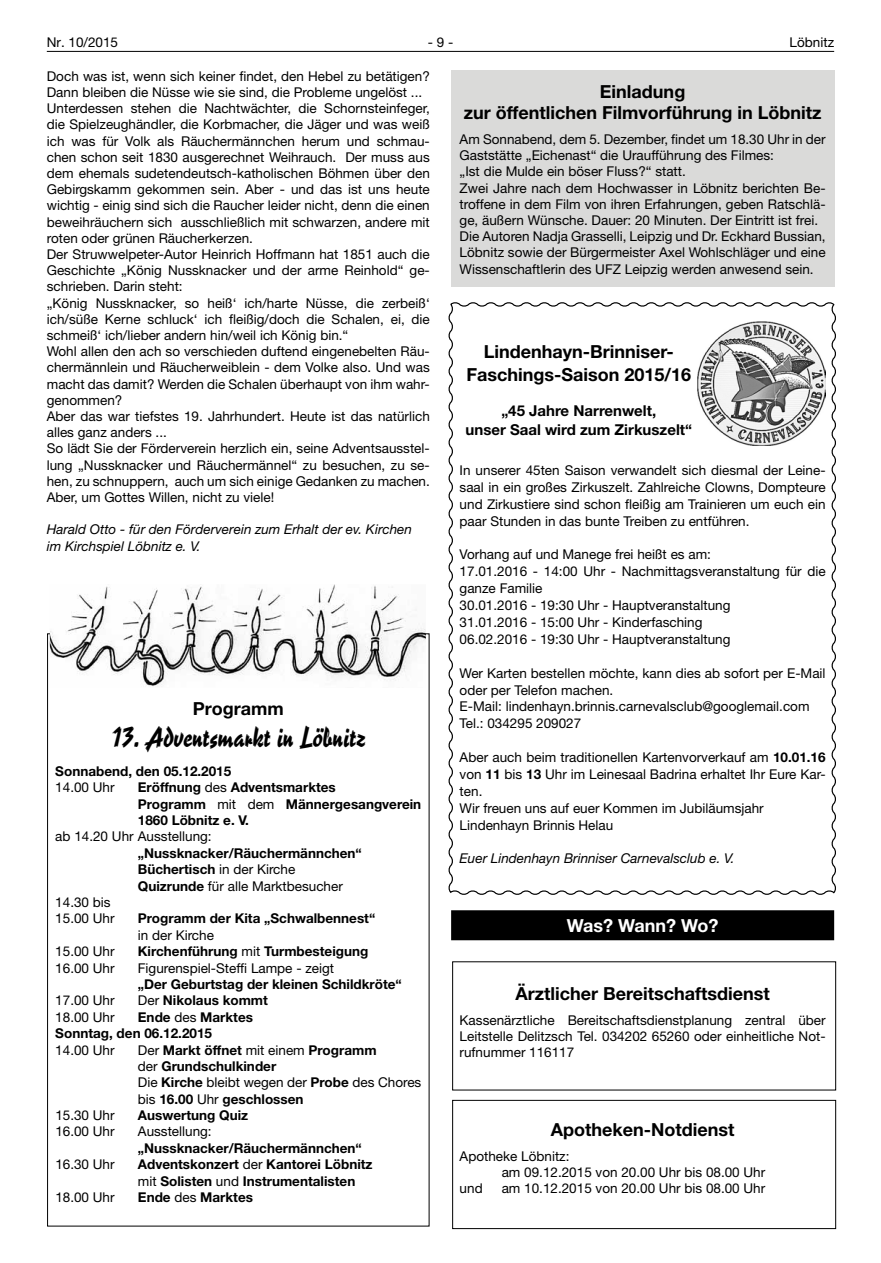
<style>
.page{position:relative;width:881px;height:1263px;background:#fff}
.page>*{position:absolute;margin:0;border:0;box-sizing:border-box;transform-origin:0 0}
.t1{font:27px "Reporter Two";color:#000}
.t2{font:700 18px/21.6px "Helvetica Neue LT";color:#000;text-align:center}
.t3{font:700 18px "Helvetica Neue LT";letter-spacing:-.02em;color:#fff}
.t4{font:700 15px/18.8px "Helvetica Neue LT";color:#000;text-align:center}
.t5{font:13.5px/16.2px "Helvetica Neue LT";color:#000}
.t6{font:700 13.5px/16.4px "Helvetica Neue LT";color:#000}
.t7{font:italic 13.5px/16.2px "Helvetica Neue LT";color:#000}
.s1{font-weight:700}
.s2{font-weight:400}
</style>
<div class="page">
<hr style="left:47px;top:51px;width:786px;height:1px;background:#000">
<div style="left:451px;top:70px;width:382px;height:217px;background:#dadad9"></div>
<img style="left:50px;top:584px;width:375px;height:102px">
<svg style="left:448px;top:302px;width:388px;height:593px"></svg>
<div style="left:451px;top:910px;width:382px;height:30px;background:#000"></div>
<div style="left:452px;top:1100px;width:383px;height:129px;border:1px solid #000"></div>
<p class="t5" style="left:47px;top:34px;width:73px">Nr. 10/2015</p>
<p class="t5" style="left:427px;top:34px;width:27px">- 9 -</p>
<p class="t5" style="left:789px;top:34px;width:46px">Löbnitz</p>
<p class="t5" style="left:47px;top:68px;width:384px">Doch was ist, wenn sich keiner findet, den Hebel zu betätigen?<br>Dann bleiben die Nüsse wie sie sind, die Probleme ungelöst ...<br>Unterdessen stehen die Nachtwächter, die Schornsteinfeger, die Spielzeughändler, die Korbmacher, die Jäger und was weiß ich was für Volk als Räuchermännchen herum und schmau&shy;chen schon seit 1830 ausgerechnet Weihrauch. Der muss aus dem ehemals sudetendeutsch-katholischen Böhmen über den Gebirgskamm gekommen sein. Aber - und das ist uns heute wichtig - einig sind sich die Raucher leider nicht, denn die einen beweihräuchern sich ausschließlich mit schwarzen, andere mit roten oder grünen Räucherkerzen.<br>Der Struwwelpeter-Autor Heinrich Hoffmann hat 1851 auch die Geschichte „König Nussknacker und der arme Reinhold“ ge&shy;schrieben. Darin steht:<br>„König Nussknacker, so heiß‘ ich/harte Nüsse, die zerbeiß‘ ich/süße Kerne schluck‘ ich fleißig/doch die Schalen, ei, die schmeiß‘ ich/lieber andern hin/weil ich König bin.“<br>Wohl allen den ach so verschieden duftend eingenebelten Räu&shy;chermännlein und Räucherweiblein - dem Volke also. Und was macht das damit? Werden die Schalen überhaupt von ihm wahr&shy;genommen?<br>Aber das war tiefstes 19. Jahrhundert. Heute ist das natürlich alles ganz anders ...<br>So lädt Sie der Förderverein herzlich ein, seine Adventsausstel&shy;lung „Nussknacker und Räuchermännel“ zu besuchen, zu se&shy;hen, zu schnuppern, auch um sich einige Gedanken zu machen.<br>Aber, um Gottes Willen, nicht zu viele!</p>
<p class="t7" style="left:47px;top:521px;width:366px">Harald Otto - für den Förderverein zum Erhalt der ev. Kirchen im Kirchspiel Löbnitz e. V.</p>
<h2 class="t2" style="left:463px;top:80px;width:359px">Einladung<br>zur öffentlichen Filmvorführung in Löbnitz</h2>
<p class="t5" style="left:459px;top:131px;width:367px">Am Sonnabend, dem 5. Dezember, findet um 18.30 Uhr in der Gaststätte „Eichenast“ die Uraufführung des Filmes:<br>„Ist die Mulde ein böser Fluss?“ statt.<br>Zwei Jahre nach dem Hochwasser in Löbnitz berichten Be&shy;troffene in dem Film von ihren Erfahrungen, geben Ratschlä&shy;ge, äußern Wünsche. Dauer: 20 Minuten. Der Eintritt ist frei.<br>Die Autoren Nadja Grasselli, Leipzig und Dr. Eckhard Bussian, Löbnitz sowie der Bürgermeister Axel Wohlschläger und eine Wissenschaftlerin des UFZ Leipzig werden anwesend sein.</p>
<h2 class="t2" style="left:466px;top:340px;width:226px;line-height:22.4px">Lindenhayn-Brinniser-<br>Faschings-Saison 2015/16</h2>
<p class="t4" style="left:465px;top:401px;width:228px">„45 Jahre Narrenwelt,<br>unser Saal wird zum Zirkuszelt“</p>
<p class="t5" style="left:459px;top:462px;width:367px;line-height:17px;text-align:justify">In unserer 45ten Saison verwandelt sich diesmal der Leine&shy;saal in ein großes Zirkuszelt. Zahlreiche Clowns, Dompteure und Zirkustiere sind schon fleißig am Trainieren um euch ein paar Stunden in das bunte Treiben zu entführen.</p>
<p class="t5" style="left:459px;top:546px;width:367px;line-height:17px">Vorhang auf und Manege frei heißt es am:<br>17.01.2016 - 14:00 Uhr - Nachmittagsveranstaltung für die ganze Familie<br>30.01.2016 - 19:30 Uhr - Hauptveranstaltung<br>31.01.2016 - 15:00 Uhr - Kinderfasching<br>06.02.2016 - 19:30 Uhr - Hauptveranstaltung</p>
<p class="t5" style="left:459px;top:664px;width:367px;line-height:17px">Wer Karten bestellen möchte, kann dies ab sofort per E-Mail oder per Telefon machen.<br>E-Mail: lindenhayn.brinnis.carnevalsclub@googlemail.com Tel.: 034295 209027</p>
<p class="t5" style="left:459px;top:749px;width:367px;line-height:17px">Aber auch beim traditionellen Kartenvorverkauf am <span class="s1">10.01.16 </span>von <span class="s1">11</span> bis <span class="s1">13</span> Uhr im Leinesaal Badrina erhaltet Ihr Eure Kar&shy;ten.<br>Wir freuen uns auf euer Kommen im Jubiläumsjahr Lindenhayn Brinnis Helau</p>
<p class="t7" style="left:459px;top:850px;width:276px">Euer Lindenhayn Brinniser Carnevalsclub e. V.</p>
<h2 class="t2" style="left:193px;top:697px;width:92px">Programm</h2>
<h1 class="t1" style="left:111px;top:720px;width:255px">13. Adventsmarkt in Löbnitz</h1>
<p class="t6" style="left:55px;top:763px;width:177px">Sonnabend, den 05.12.2015</p>
<p class="t5" style="left:55px;top:779px;width:61px">14.00 Uhr</p>
<p class="t6" style="left:138px;top:779px;width:285px">Eröffnung <span class="s2">des</span> Adventsmarktes<br>Programm <span class="s2">mit dem</span> Männergesangverein<br>1860 Löbnitz e. V.</p>
<p class="t5" style="left:55px;top:828px;width:158px">ab 14.20 Uhr Ausstellung:</p>
<p class="t6" style="left:138px;top:844px;width:225px">„Nussknacker/Räuchermännchen“<br>Büchertisch <span class="s2">in der Kirche<br></span>Quizrunde <span class="s2">für alle Marktbesucher</span></p>
<p class="t5" style="left:55px;top:894px;width:61px">14.30 bis<br>15.00 Uhr</p>
<p class="t6" style="left:138px;top:910px;width:239px">Programm der Kita „Schwalbennest“</p>
<p class="t5" style="left:138px;top:927px;width:78px">in der Kirche</p>
<h2 class="t3" style="left:566px;top:914px;width:153px">Was? Wann? Wo?</h2>
<p class="t5" style="left:55px;top:943px;width:61px">15.00 Uhr</p>
<p class="t6" style="left:138px;top:943px;width:232px">Kirchenführung <span class="s2">mit</span> Turmbesteigung</p>
<p class="t5" style="left:55px;top:959px;width:61px">16.00 Uhr</p>
<p class="t5" style="left:138px;top:959px;width:198px">Figurenspiel-Steffi Lampe - zeigt</p>
<p class="t6" style="left:138px;top:976px;width:265px">„Der Geburtstag der kleinen Schildkröte“</p>
<p class="t5" style="left:55px;top:992px;width:61px">17.00 Uhr</p>
<p class="t6" style="left:138px;top:992px;width:131px"><span class="s2">Der</span> Nikolaus kommt</p>
<p class="t5" style="left:55px;top:1009px;width:61px">18.00 Uhr</p>
<p class="t6" style="left:55px;top:1008px;width:199px;text-indent:82px">Ende <span class="s2">des</span> Marktes<br>Sonntag, den 06.12.2015</p>
<p class="t5" style="left:55px;top:1041px;width:61px">14.00 Uhr</p>
<p class="t6" style="left:138px;top:1041px;width:285px"><span class="s2">Der</span> Markt öffnet <span class="s2">mit einem</span> Programm<br><span class="s2">der</span> Grundschulkinder<br><span class="s2">Die</span> Kirche <span class="s2">bleibt wegen der</span> Probe <span class="s2">des Chores bis</span> 16.00 <span class="s2">Uhr</span> geschlossen</p>
<p class="t5" style="left:55px;top:1107px;width:61px">15.30 Uhr</p>
<p class="t6" style="left:138px;top:1107px;width:112px">Auswertung Quiz</p>
<p class="t5" style="left:55px;top:1123px;width:61px">16.00 Uhr</p>
<p class="t5" style="left:138px;top:1123px;width:75px">Ausstellung:</p>
<p class="t6" style="left:138px;top:1139px;width:225px">„Nussknacker/Räuchermännchen“</p>
<p class="t5" style="left:55px;top:1156px;width:61px">16.30 Uhr</p>
<p class="t6" style="left:138px;top:1156px;width:236px">Adventskonzert <span class="s2">der</span> Kantorei Löbnitz <span class="s2">mit</span> Solisten <span class="s2">und</span> Instrumentalisten</p>
<p class="t5" style="left:55px;top:1189px;width:61px">18.00 Uhr</p>
<p class="t6" style="left:138px;top:1189px;width:117px">Ende <span class="s2">des</span> Marktes</p>
<h2 class="t2" style="left:515px;top:983px;width:256px">Ärztlicher Bereitschaftsdienst</h2>
<p class="t5" style="left:459px;top:1012px;width:367px;text-align:justify">Kassenärztliche Bereitschaftsdienstplanung zentral über Leitstelle Delitzsch Tel. 034202 65260 oder einheitliche Not&shy;rufnummer 116117</p>
<h2 class="t2" style="left:550px;top:1118px;width:185px">Apotheken-Notdienst</h2>
<p class="t5" style="left:459px;top:1148px;width:111px">Apotheke Löbnitz:</p>
<p class="t5" style="left:501px;top:1164px;width:265px">am 09.12.2015 von 20.00 Uhr bis 08.00 Uhr</p>
<p class="t5" style="left:459px;top:1180px;width:25px">und</p>
<p class="t5" style="left:501px;top:1180px;width:265px">am 10.12.2015 von 20.00 Uhr bis 08.00 Uhr</p>
</div>
